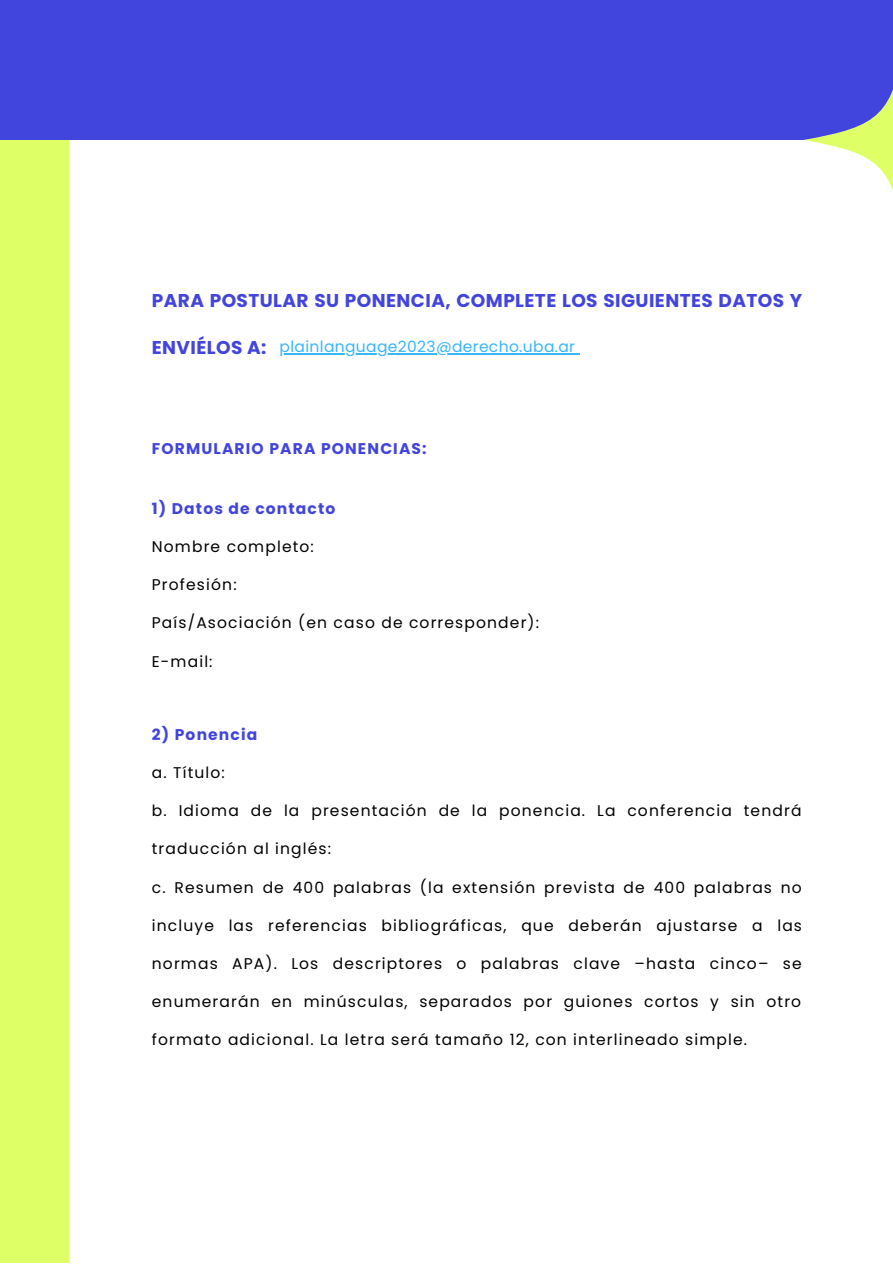
<style>
.page{position:relative;width:893px;height:1264px;background:#fff}
.page>*{position:absolute;margin:0;border:0;box-sizing:border-box;transform-origin:0 0}
.t1{font:700 18.45px "Poppins";letter-spacing:.025em;color:#4244de}
.t2{font:15.45px "Poppins";letter-spacing:.075em;color:#000}
.t3{font:700 15.45px "Poppins";letter-spacing:.075em;color:#4244de}
.t4{font:15.45px "Poppins";letter-spacing:.025em;color:#38b6ff}
</style>
<div class="page">
<div style="left:0;top:89px;width:68px;height:1173px;background:#dfff67"></div>
<div style="left:0;top:0;width:892px;height:140px;background:#4244de"></div>
<svg style="left:804px;top:92px;width:88px;height:96px"></svg>
<hr style="left:279px;top:353px;width:296px;height:1px;background:#38b6ff">
<p class="t1" style="left:152px;top:288px;width:652px">PARA POSTULAR SU PONENCIA, COMPLETE LOS SIGUIENTES DATOS Y</p>
<p class="t1" style="left:152px;top:334px;width:116px">ENVIÉLOS A:</p>
<p class="t4" style="left:279px;top:336px;width:297px">plainlanguage2023@derecho.uba.ar</p>
<p class="t3" style="left:152px;top:438px;width:276px">FORMULARIO PARA PONENCIAS:</p>
<p class="t3" style="left:152px;top:497px;width:185px">1) Datos de contacto</p>
<p class="t2" style="left:152px;top:535px;width:163px">Nombre completo:</p>
<p class="t2" style="left:152px;top:574px;width:86px">Profesión:</p>
<p class="t2" style="left:152px;top:612px;width:389px">País/Asociación (en caso de corresponder):</p>
<p class="t2" style="left:152px;top:650px;width:62px">E-mail:</p>
<p class="t3" style="left:152px;top:723px;width:107px">2) Ponencia</p>
<p class="t2" style="left:152px;top:761px;width:74px">a. Título:</p>
<p class="t2" style="left:152px;top:799px;width:651px">b. Idioma de la presentación de la ponencia. La conferencia tendrá</p>
<p class="t2" style="left:152px;top:838px;width:181px">traducción al inglés:</p>
<p class="t2" style="left:152px;top:876px;width:651px">c. Resumen de 400 palabras (la extensión prevista de 400 palabras no</p>
<p class="t2" style="left:152px;top:914px;width:651px">incluye las referencias bibliográficas, que deberán ajustarse a las</p>
<p class="t2" style="left:152px;top:952px;width:651px">normas APA). Los descriptores o palabras clave –hasta cinco– se</p>
<p class="t2" style="left:152px;top:991px;width:650px">enumerarán en minúsculas, separados por guiones cortos y sin otro</p>
<p class="t2" style="left:152px;top:1029px;width:596px">formato adicional. La letra será tamaño 12, con interlineado simple.</p>
</div>
